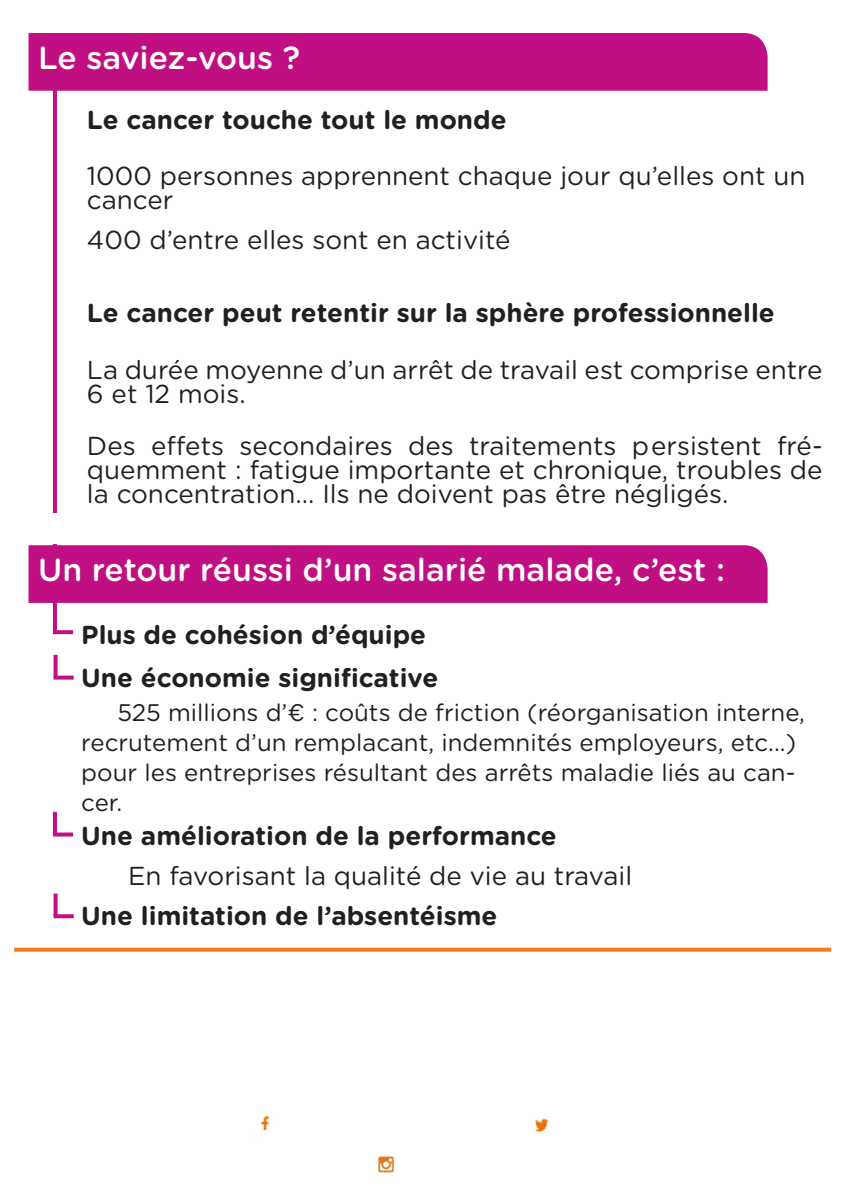
<style>
.page{position:relative;width:851px;height:1202px;background:#fff}
.page>*{position:absolute;margin:0;border:0;box-sizing:border-box;transform-origin:0 0}
.t1{font:500 32px "Gotham Rounded";color:#fff}
.t2{font:26px/24px "Gotham Rounded";color:#231f20}
.t3{font:700 26px "Gotham Rounded";color:#231f20}
.t4{font:24px/30px "Gotham Rounded";color:#231f20}
</style>
<div class="page">
<div style="left:28px;top:33px;width:739px;height:58px;background:#c00f82"></div>
<hr style="left:53px;top:71px;width:4px;height:561px;background:#c00f82">
<div style="left:28px;top:545px;width:739px;height:58px;background:#c00f82"></div>
<svg style="left:53px;top:630px;width:20px;height:4px"></svg>
<svg style="left:54px;top:893px;width:4px;height:21px"></svg>
<div style="left:28px;top:513px;width:53px;height:31px;background:#fff"></div>
<svg style="left:14px;top:948px;width:817px;height:4px;background:#f58331"></svg>
<img style="left:260px;top:1116px;width:10px;height:15px">
<img style="left:535px;top:1118px;width:14px;height:14px">
<img style="left:377px;top:1154px;width:18px;height:19px">
<svg style="left:54px;top:914px;width:20px;height:4px"></svg>
<hr style="left:53px;top:812px;width:4px;height:22px;background:#c00f82">
<svg style="left:53px;top:832px;width:20px;height:4px"></svg>
<svg style="left:54px;top:655px;width:4px;height:21px"></svg>
<svg style="left:54px;top:676px;width:20px;height:4px"></svg>
<p class="t1" style="left:38px;top:34px;width:263px">Le saviez-vous ?</p>
<p class="t3" style="left:87px;top:101px;width:421px">Le cancer touche tout le monde</p>
<p class="t2" style="left:87px;top:162px;width:719px">1000 personnes apprennent chaque jour qu’elles ont un cancer</p>
<p class="t2" style="left:87px;top:226px;width:425px">400 d’entre elles sont en activité</p>
<p class="t3" style="left:87px;top:293px;width:689px">Le cancer peut retentir sur la sphère professionnelle</p>
<p class="t2" style="left:87px;top:357px;width:737px">La durée moyenne d’un arrêt de travail est comprise entre<br>6 et 12 mois.</p>
<p class="t2" style="left:87px;top:433px;width:737px;text-align:justify">Des effets secondaires des traitements persistent fré&shy;quemment : fatigue importante et chronique, troubles de la concentration... Ils ne doivent pas être négligés.</p>
<p class="t1" style="left:38px;top:547px;width:688px">Un retour réussi d’un salarié malade, c’est :</p>
<p class="t3" style="left:81px;top:615px;width:346px">Plus de cohésion d’équipe</p>
<p class="t3" style="left:81px;top:659px;width:358px">Une économie significative</p>
<p class="t4" style="left:81px;top:696px;width:725px;text-indent:36px">525 millions d’€ : coûts de friction (réorganisation interne, recrutement d’un remplacant, indemnités employeurs, etc...) pour les entreprises résultant des arrêts maladie liés au can&shy;cer.</p>
<p class="t3" style="left:81px;top:817px;width:477px">Une amélioration de la performance</p>
<p class="t2" style="left:128px;top:863px;width:505px">En favorisant la qualité de vie au travail</p>
<p class="t3" style="left:81px;top:897px;width:417px">Une limitation de l’absentéisme</p>
</div>
